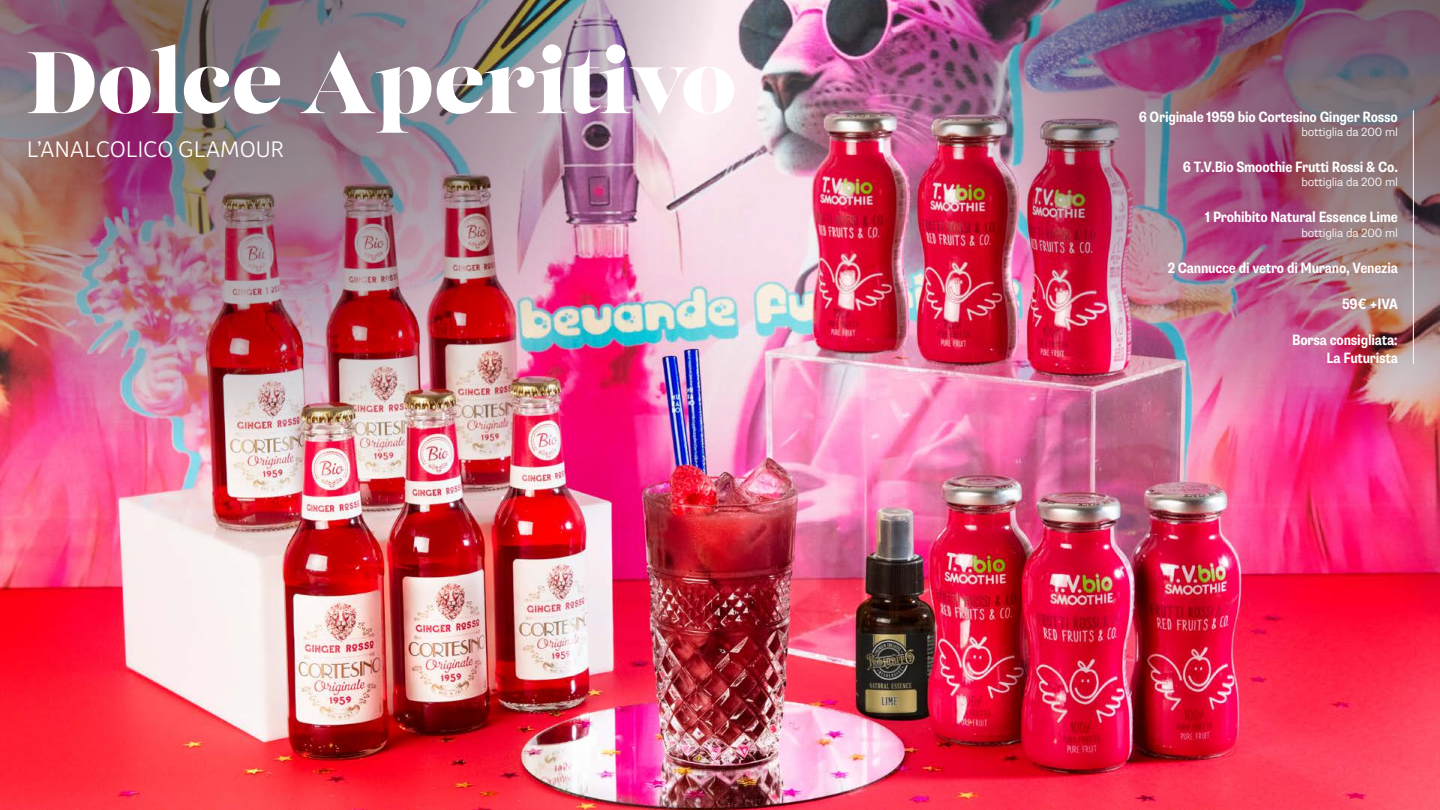
<style>
.page{position:relative;width:1440px;height:810px;background:#fff}
.page>*{position:absolute;margin:0;border:0;box-sizing:border-box;transform-origin:0 0}
.t1{font:87px "Lust";color:#fff}
.t2{font:300 24px "Depot New";color:#fff}
.t3{font:700 condensed 15px/18px "Supria Sans";letter-spacing:-.015em;color:#fff;text-align:right}
.t4{font:300 12px "Supria Sans";letter-spacing:-.015em;color:#fff}
</style>
<div class="page">
<img style="left:0;top:0;width:1440px;height:810px">
<img style="left:877px;top:0;width:563px;height:454px">
<img style="left:0;top:0;width:736px;height:454px">
<hr style="left:1413px;top:110px;width:1px;height:254px;background:#fff">
<h1 class="t1" style="left:27px;top:27px;width:711px">Dolce Aperitivo</h1>
<h2 class="t2" style="left:27px;top:133px;width:259px">L’ANALCOLICO GLAMOUR</h2>
<p class="t3" style="left:1139px;top:108px;width:261px">6 Originale 1959 bio Cortesino Ginger Rosso</p>
<p class="t4" style="left:1301px;top:125px;width:98px">bottiglia da 200 ml</p>
<p class="t3" style="left:1183px;top:158px;width:217px">6 T.V.Bio Smoothie Frutti Rossi &amp; Co.</p>
<p class="t4" style="left:1301px;top:175px;width:98px">bottiglia da 200 ml</p>
<p class="t3" style="left:1205px;top:209px;width:194px">1 Prohibito Natural Essence Lime</p>
<p class="t4" style="left:1301px;top:225px;width:98px">bottiglia da 200 ml</p>
<p class="t3" style="left:1168px;top:259px;width:232px">2 Cannucce di vetro di Murano, Venezia</p>
<p class="t3" style="left:1342px;top:295px;width:57px">59€ +IVA</p>
<p class="t3" style="left:1292px;top:331px;width:107px">Borsa consigliata:<br>La Futurista</p>
</div>
